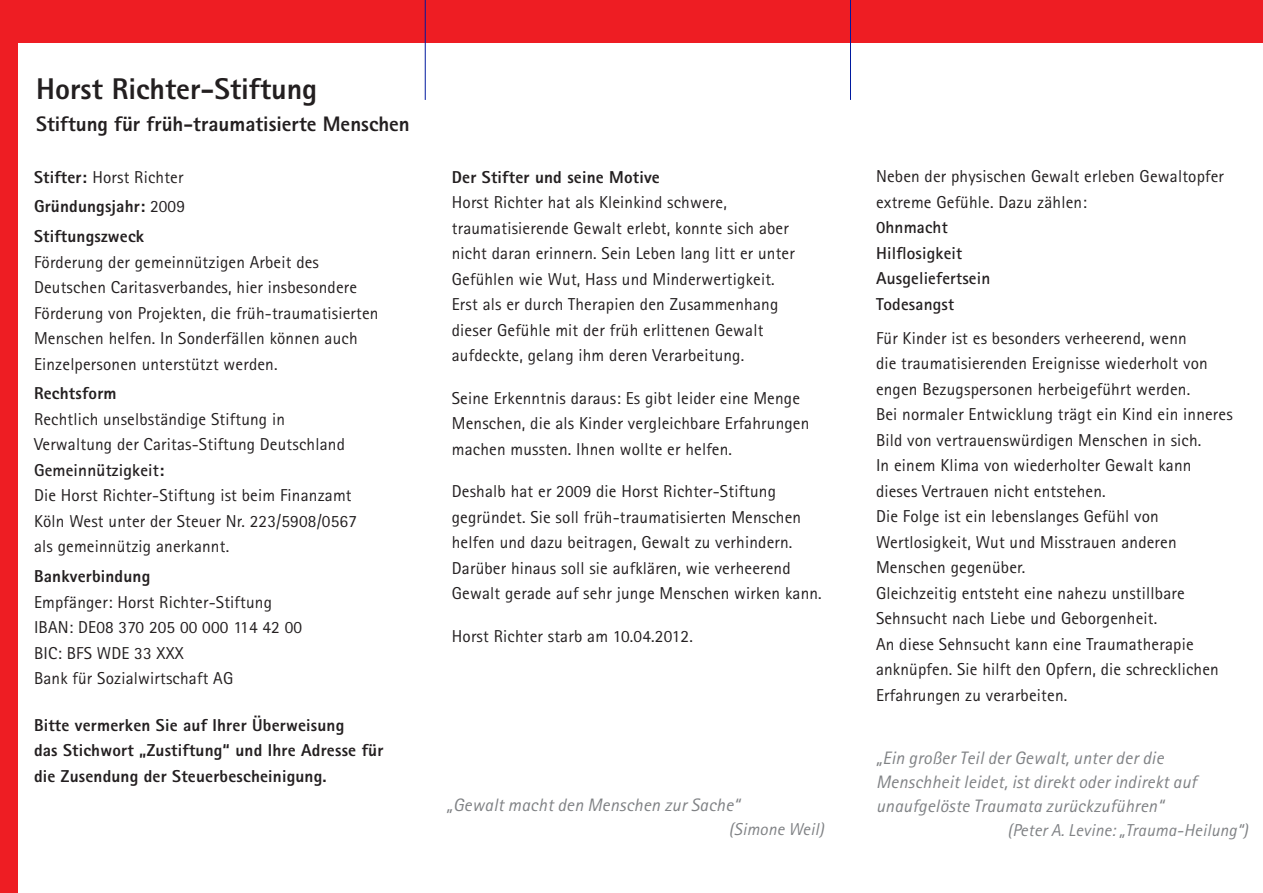
<style>
.page{position:relative;width:1263px;height:893px;background:#fff}
.page>*{position:absolute;margin:0;border:0;box-sizing:border-box;transform-origin:0 0}
.t1{font:800 30px "AT Rotis Sans Serif";color:#231f20}
.t2{font:800 21px "AT Rotis Sans Serif";color:#231f20}
.t3{font:italic 18px/24px "AT Rotis Sans Serif";letter-spacing:.01em;color:#808285}
.t4{font:17.25px/25.5px "AT Rotis Sans Serif";letter-spacing:.01em;color:#231f20}
.t5{font:800 17.25px/29.7px "AT Rotis Sans Serif";letter-spacing:.01em;color:#231f20;text-align:justify}
.t6{font:700 17.25px/25.5px "AT Rotis Sans Serif";letter-spacing:.01em;color:#231f20}
.t7{font:italic 17.25px "AT Rotis Sans Serif";letter-spacing:.01em;color:#808285}
.s1{font-weight:400}
</style>
<div class="page">
<div style="left:0;top:0;width:1263px;height:43px;background:#ee1d23"></div>
<div style="left:0;top:0;width:17px;height:893px;background:#ee1d23"></div>
<hr style="left:425px;top:0;width:1px;height:100px;background:#00199f">
<hr style="left:850px;top:0;width:1px;height:100px;background:#00199f">
<h1 class="t1" style="left:36px;top:70px;width:283px">Horst Richter-Stiftung</h1>
<p class="t2" style="left:36px;top:110px;width:375px">Stiftung für früh-traumatisierte Menschen</p>
<p class="t5" style="left:34px;top:162px;width:153px">Stifter: <span class="s1">Horst Richter </span>Gründungsjahr: <span class="s1">2009<br></span>Stiftungszweck</p>
<p class="t4" style="left:34px;top:249px;width:346px">Förderung der gemeinnützigen Arbeit des Deutschen Caritasverbandes, hier insbesondere Förderung von Projekten, die früh-traumatisierten Menschen helfen. In Sonderfällen können auch Einzelpersonen unterstützt werden.</p>
<p class="t5" style="left:34px;top:378px;width:84px">Rechtsform</p>
<p class="t4" style="left:34px;top:406px;width:312px">Rechtlich unselbständige Stiftung in<br>Verwaltung der Caritas-Stiftung Deutschland</p>
<p class="t6" style="left:34px;top:457px;width:132px">Gemeinnützigkeit:</p>
<p class="t4" style="left:34px;top:483px;width:324px">Die Horst Richter-Stiftung ist beim Finanzamt<br>Köln West unter der Steuer Nr. 223/5908/0567 als gemeinnützig anerkannt.</p>
<p class="t5" style="left:34px;top:561px;width:118px">Bankverbindung</p>
<p class="t4" style="left:34px;top:589px;width:270px">Empfänger: Horst Richter-Stiftung<br>IBAN: DE08 370 205 00 000 114 42 00<br>BIC: BFS WDE 33 XXX<br>Bank für Sozialwirtschaft AG</p>
<p class="t5" style="left:34px;top:712px;width:351px;line-height:25.5px;text-align:left">Bitte vermerken Sie auf Ihrer Überweisung<br>das Stichwort „Zustiftung“ und Ihre Adresse für die Zusendung der Steuerbescheinigung.</p>
<p class="t5" style="left:452px;top:162px;width:210px">Der Stifter und seine Motive</p>
<p class="t4" style="left:452px;top:189px;width:344px">Horst Richter hat als Kleinkind schwere, traumatisierende Gewalt erlebt, konnte sich aber nicht daran erinnern. Sein Leben lang litt er unter Gefühlen wie Wut, Hass und Minderwertigkeit.<br>Erst als er durch Therapien den Zusammenhang dieser Gefühle mit der früh erlittenen Gewalt aufdeckte, gelang ihm deren Verarbeitung.</p>
<p class="t4" style="left:452px;top:385px;width:359px">Seine Erkenntnis daraus: Es gibt leider eine Menge<br>Menschen, die als Kinder vergleichbare Erfahrungen machen mussten. Ihnen wollte er helfen.</p>
<p class="t4" style="left:452px;top:478px;width:371px">Deshalb hat er 2009 die Horst Richter-Stiftung gegründet. Sie soll früh-traumatisierten Menschen helfen und dazu beitragen, Gewalt zu verhindern.<br>Darüber hinaus soll sie aufklären, wie verheerend Gewalt gerade auf sehr junge Menschen wirken kann.</p>
<p class="t4" style="left:452px;top:623px;width:243px">Horst Richter starb am 10.04.2012.</p>
<p class="t3" style="left:446px;top:794px;width:295px">„Gewalt macht den Menschen zur Sache“</p>
<p class="t7" style="left:729px;top:819px;width:97px">(Simone Weil)</p>
<p class="t4" style="left:876px;top:163px;width:350px">Neben der physischen Gewalt erleben Gewaltopfer extreme Gefühle. Dazu zählen:</p>
<p class="t6" style="left:876px;top:214px;width:116px">0hnmacht<br>Hilflosigkeit<br>Ausgeliefertsein<br>Todesangst</p>
<p class="t4" style="left:876px;top:325px;width:358px">Für Kinder ist es besonders verheerend, wenn<br>die traumatisierenden Ereignisse wiederholt von engen Bezugspersonen herbeigeführt werden.<br>Bei normaler Entwicklung trägt ein Kind ein inneres Bild von vertrauenswürdigen Menschen in sich.<br>In einem Klima von wiederholter Gewalt kann dieses Vertrauen nicht entstehen.<br>Die Folge ist ein lebenslanges Gefühl von Wertlosigkeit, Wut und Misstrauen anderen Menschen gegenüber.<br>Gleichzeitig entsteht eine nahezu unstillbare Sehnsucht nach Liebe und Geborgenheit.<br>An diese Sehnsucht kann eine Traumatherapie anknüpfen. Sie hilft den Opfern, die schrecklichen Erfahrungen zu verarbeiten.</p>
<p class="t3" style="left:876px;top:746px;width:322px">„Ein großer Teil der Gewalt, unter der die<br>Menschheit leidet, ist direkt oder indirekt auf unaufgelöste Traumata zurückzuführen“</p>
<p class="t7" style="left:1007px;top:820px;width:242px">(Peter A. Levine: „Trauma-Heilung“)</p>
</div>
